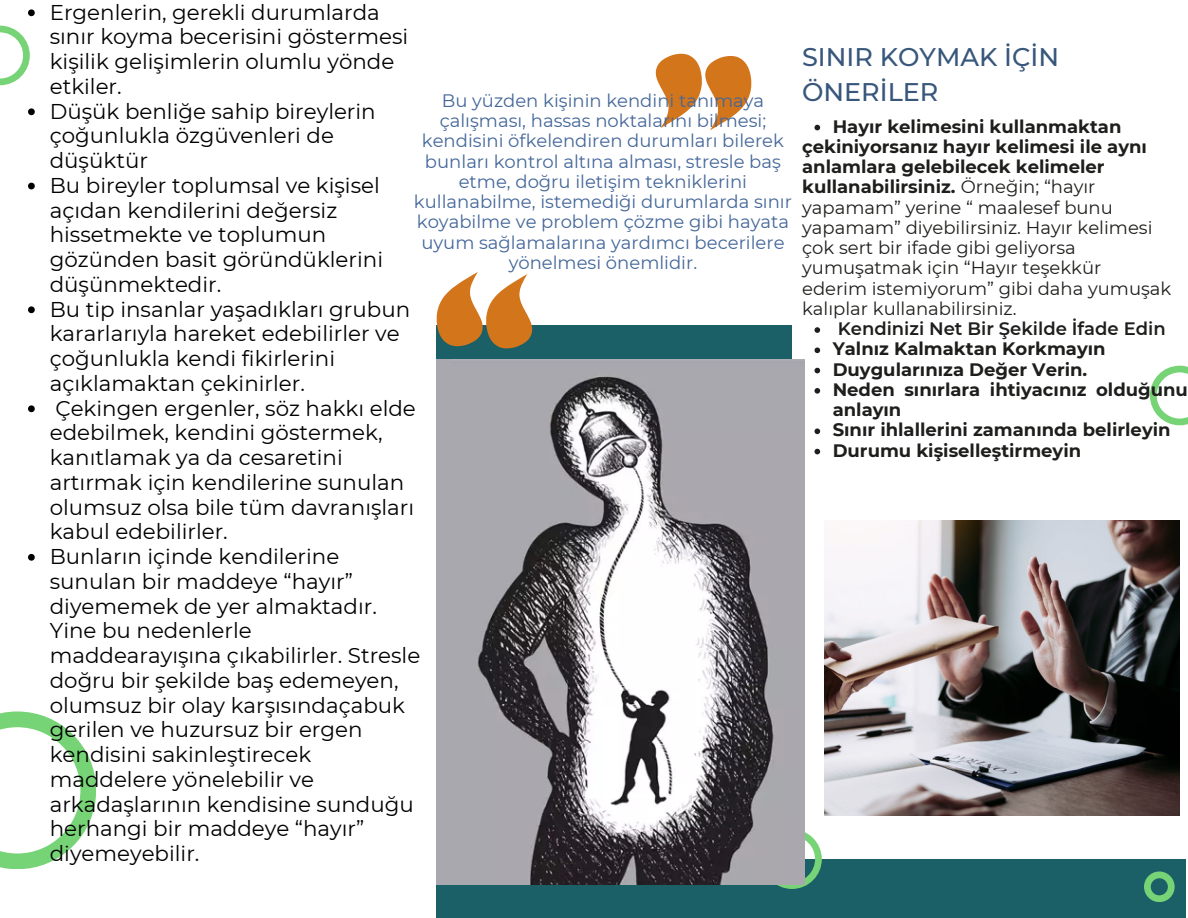
<style>
.page{position:relative;width:1188px;height:918px;background:#fff}
.page>*{position:absolute;margin:0;border:0;box-sizing:border-box;transform-origin:0 0}
.t1{font:500 25.5px/34.8px "Montserrat";color:#38577b}
.t2{font:21.45px/24.8px "Montserrat";color:#000}
.t3{font:18px "Montserrat";color:#446799}
.t4{font:700 18px/20.2px "Montserrat";color:#1e1e1c}
.t5{font:18px "Montserrat";color:#1e1e1c}
.t6{font:600 18px "Montserrat";color:#1e1e1c}
.s1{font-weight:400}
</style>
<div class="page">
<div style="left:437px;top:326px;width:355px;height:592px;background:#1b5f67"></div>
<svg style="left:1150px;top:366px;width:38px;height:59px"></svg>
<div style="left:790px;top:859px;width:396px;height:59px;background:#1b5f67"></div>
<svg style="left:762px;top:829px;width:60px;height:60px"></svg>
<svg style="left:1144px;top:871px;width:30px;height:31px"></svg>
<svg style="left:0;top:26px;width:30px;height:59px"></svg>
<svg style="left:0;top:711px;width:96px;height:158px"></svg>
<svg style="left:656px;top:54px;width:95px;height:76px"></svg>
<svg style="left:437px;top:272px;width:95px;height:76px"></svg>
<img style="left:824px;top:521px;width:355px;height:295px">
<img style="left:437px;top:360px;width:367px;height:524px">
<svg style="left:815px;top:125px;width:5px;height:5px"></svg>
<svg style="left:815px;top:327px;width:5px;height:6px"></svg>
<svg style="left:815px;top:348px;width:5px;height:5px"></svg>
<svg style="left:815px;top:368px;width:5px;height:5px"></svg>
<svg style="left:815px;top:388px;width:5px;height:6px"></svg>
<svg style="left:815px;top:429px;width:5px;height:5px"></svg>
<svg style="left:815px;top:449px;width:5px;height:5px"></svg>
<svg style="left:28px;top:9px;width:7px;height:7px"></svg>
<svg style="left:28px;top:108px;width:7px;height:7px"></svg>
<svg style="left:28px;top:183px;width:7px;height:6px"></svg>
<svg style="left:28px;top:306px;width:7px;height:7px"></svg>
<svg style="left:28px;top:405px;width:7px;height:7px"></svg>
<svg style="left:28px;top:554px;width:7px;height:7px"></svg>
<p class="t2" style="left:50px;top:-1px;width:356px">Ergenleri n, gerekli durumlarda sınır koyma becerisi ni göstermesi kişi li k gelişi mleri n olumlu yönde etki ler.</p>
<p class="t2" style="left:50px;top:98px;width:328px">Düşük benliğe sahi p bi reyleri n çoğunlukla özgüvenleri de düşüktür</p>
<p class="t2" style="left:50px;top:173px;width:332px">Bu bi reyler toplumsal ve kişisel açıdan kendi leri ni değersiz hissetmekte ve toplumun gözünden basit göründükleri ni düşünmektedi r.</p>
<p class="t2" style="left:50px;top:296px;width:362px">Bu tip insanlar yaşadıkları grubun kararlarıyla hareket edebi li rler ve çoğunlukla kendi fi ki rleri ni açıklamaktan çeki ni rler.</p>
<p class="t2" style="left:50px;top:395px;width:368px">Çeki ngen ergenler, söz hakkı elde edebi lmek, kendi ni göstermek, kanıtlamak ya da cesareti ni artırmak içi n kendi leri ne sunulan olumsuz olsa bi le tüm davranışları kabul edebi li rler.</p>
<p class="t2" style="left:50px;top:544px;width:372px">Bunların içi nde kendi leri ne sunulan bi r maddeye “hayır” diyememek de yer almaktadır.<br>Yi ne bu nedenlerle maddearayışına çıkabi li rler. Stresle doğru bi r şeki lde baş edemeyen, olumsuz bi r olay karşısındaçabuk geri len ve huzursuz bi r ergen kendisi ni saki nleşti recek maddelere yönelebi li r ve arkadaşlarının kendisi ne sunduğu herhangi bi r maddeye “hayır” diyemeyebi li r.</p>
<p class="t3" style="left:442px;top:89px;width:324px">Bu yüzden kişi ni n kendi ni tanımaya</p>
<p class="t3" style="left:440px;top:110px;width:328px">çalışması, hassas noktalarını bi lmesi;</p>
<p class="t3" style="left:422px;top:130px;width:363px">kendisi ni öfkelendi ren durumları bi lerek</p>
<p class="t3" style="left:425px;top:150px;width:357px">bunları kontrol altına alması, stresle baş</p>
<p class="t3" style="left:459px;top:170px;width:287px">etme, doğru i letişi m tekni kleri ni</p>
<p class="t3" style="left:414px;top:191px;width:380px">kullanabilme, istemediği durumlarda sınır</p>
<p class="t3" style="left:417px;top:211px;width:374px">koyabi lme ve problem çözme gi bi hayata</p>
<p class="t3" style="left:421px;top:231px;width:365px">uyum sağlamalarına yardımcı beceri lere</p>
<p class="t3" style="left:509px;top:251px;width:190px">yönelmesi önemlidi r.</p>
<p class="t1" style="left:802px;top:40px;width:259px">SINIR KOYMAK İÇİN<br>ÖNERİLER</p>
<p class="t4" style="left:833px;top:116px;width:290px">Hayır kelimesini kullanmaktan</p>
<p class="t4" style="left:802px;top:136px;width:346px">çekiniyorsanız hayır kelimesi ile aynı</p>
<p class="t4" style="left:802px;top:157px;width:304px">anlamlara gelebilecek kelimeler</p>
<p class="t4" style="left:802px;top:177px;width:295px">kullanabilirsiniz. <span class="s1">Örneği n; “hayır</span></p>
<p class="t5" style="left:802px;top:196px;width:312px">yapamam” yeri ne “ maalesef bunu</p>
<p class="t5" style="left:802px;top:216px;width:349px">yapamam” diyebi li rsi niz. Hayır keli mesi</p>
<p class="t5" style="left:802px;top:237px;width:275px">çok sert bi r ifade gi bi geliyorsa</p>
<p class="t5" style="left:802px;top:257px;width:301px">yumuşatmak içi n “Hayır teşekkür</p>
<p class="t5" style="left:802px;top:277px;width:371px">ederi m istemiyorum” gi bi daha yumuşak</p>
<p class="t5" style="left:802px;top:297px;width:216px">kalıplar kullanabilirsiniz.</p>
<p class="t6" style="left:838px;top:318px;width:329px">Kendinizi Net Bir Şekilde İfade Edin</p>
<p class="t4" style="left:833px;top:339px;width:274px">Yalnız Kalmaktan Korkmayın</p>
<p class="t4" style="left:833px;top:359px;width:256px">Duygularınıza Değer Verin.</p>
<p class="t4" style="left:833px;top:379px;width:357px">Neden sınırlara ihtiyacınız olduğunu anlayın</p>
<p class="t4" style="left:833px;top:420px;width:339px">Sınır ihlallerini zamanında belirleyin</p>
<p class="t4" style="left:833px;top:440px;width:250px">Durumu kişiselleştirmeyin</p>
</div>
